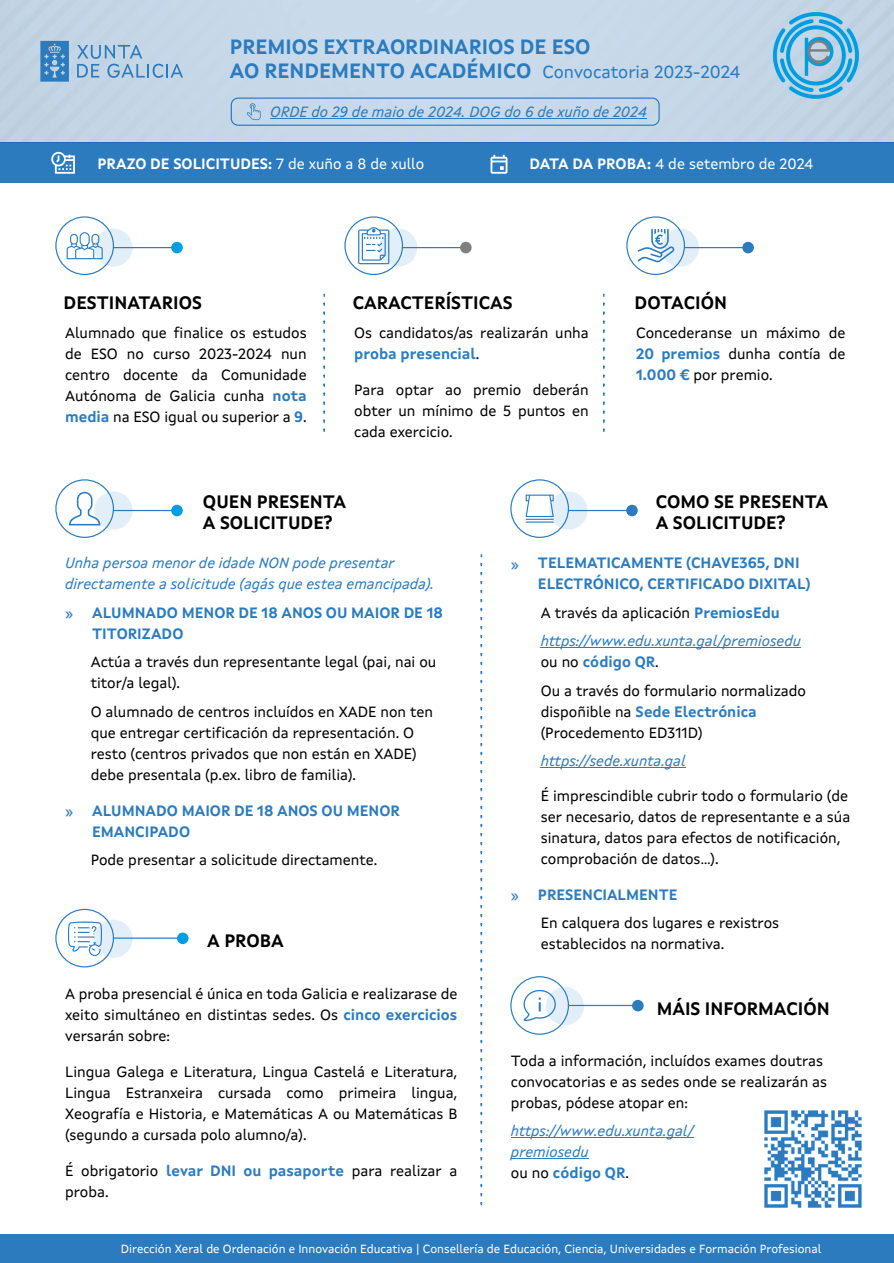
<style>
.page{position:relative;width:894px;height:1263px;background:#fff}
.page>*{position:absolute;margin:0;border:0;box-sizing:border-box;transform-origin:0 0}
.t1{font:700 20.7px/24.2px "Xunta Sans";color:#2b7bbe}
.t2{font:700 18px/21px "Xunta Sans";color:#000}
.t3{font:15px/21px "Xunta Sans";color:#000}
.t4{font:italic 15px/21px "Xunta Sans";color:#2b7bbe}
.t5{font:700 15px/21px "Xunta Sans";color:#2b7bbe}
.t6{font:italic 15px/28.5px "Xunta Sans";color:#297bbe}
.t7{font:700 15px "Xunta Sans";color:#fff}
.t8{font:15px "Xunta Sans";color:#fff}
.t9{font:12px "Xunta Sans";color:#fff}
.s1{font-weight:400;font-size:17.7px}
.s2{font-weight:400}
.s3{font-weight:700}
.s4{font-weight:700;color:#2b7bbe}
.s5{font-style:normal;color:#000}
.s6{font-weight:700;font-style:normal;color:#2b7bbe}
.s7{color:#2b7bbe}
.s8{font-weight:700;font-style:normal}
</style>
<div class="page">
<div style="left:0;top:143px;width:893px;height:40px;background:#2b7bbe"></div>
<div style="left:0;top:0;width:893px;height:143px;background:#cbdeed"></div>
<svg style="left:246px;top:103px;width:14px;height:17px"></svg>
<svg style="left:40px;top:41px;width:29px;height:41px"></svg>
<svg style="left:77px;top:45px;width:106px;height:33px"></svg>
<img style="left:771px;top:12px;width:88px;height:87px">
<svg style="left:51px;top:152px;width:24px;height:22px"></svg>
<svg style="left:490px;top:155px;width:17px;height:19px"></svg>
<hr style="left:270px;top:118px;width:376px;height:1px;background:#2b7bbe">
<div style="left:230px;top:98px;width:429px;height:28px;border:1px solid #2b7bbe;border-radius:7px"></div>
<hr style="left:540px;top:647px;width:260px;height:1px;background:#2b7bbe">
<hr style="left:540px;top:767px;width:145px;height:1px;background:#2b7bbe">
<hr style="left:510px;top:1137px;width:183px;height:1px;background:#2b7bbe">
<hr style="left:510px;top:1158px;width:78px;height:1px;background:#2b7bbe">
<div style="left:0;top:1234px;width:893px;height:29px;background:#2b7bbe"></div>
<img style="left:764px;top:1110px;width:97px;height:97px">
<div style="left:94px;top:229px;width:38px;height:38px;background:#e2eff8;border-radius:50%"></div>
<div style="left:94px;top:491px;width:38px;height:39px;background:#e2eff8;border-radius:50%"></div>
<div style="left:549px;top:491px;width:38px;height:39px;background:#e2eff8;border-radius:50%"></div>
<div style="left:94px;top:920px;width:38px;height:38px;background:#e2eff8;border-radius:50%"></div>
<div style="left:545px;top:987px;width:38px;height:38px;background:#e2eff8;border-radius:50%"></div>
<svg style="left:523px;top:990px;width:32px;height:31px"></svg>
<div style="left:510px;top:976px;width:58px;height:59px;border:1px solid #2b7bbe;border-radius:50%"></div>
<div style="left:631px;top:1000px;width:12px;height:11px;background:#2b7bbe;border-radius:50%"></div>
<hr style="left:568px;top:1005px;width:69px;height:1px;background:#2b7bbe">
<svg style="left:68px;top:921px;width:34px;height:35px"></svg>
<div style="left:55px;top:909px;width:59px;height:58px;border:1px solid #2b7bbe;border-radius:50%"></div>
<hr style="left:113px;top:937px;width:70px;height:2px;background:#2b7bbe">
<div style="left:177px;top:932px;width:11px;height:12px;background:#009de0;border-radius:50%"></div>
<div style="left:379px;top:229px;width:38px;height:38px;background:#e2eff8;border-radius:50%"></div>
<div style="left:660px;top:229px;width:38px;height:38px;background:#e2eff8;border-radius:50%"></div>
<svg style="left:637px;top:229px;width:37px;height:34px"></svg>
<div style="left:626px;top:216px;width:58px;height:59px;border:1px solid #2b7bbe;border-radius:50%"></div>
<hr style="left:684px;top:247px;width:58px;height:1px;background:#2b7bbe">
<div style="left:742px;top:242px;width:11px;height:11px;background:#2b7bbe;border-radius:50%"></div>
<svg style="left:358px;top:227px;width:31px;height:37px"></svg>
<div style="left:344px;top:216px;width:59px;height:59px;border:1px solid #2b7bbe;border-radius:50%"></div>
<hr style="left:402px;top:247px;width:58px;height:1px;background:#2b7bbe">
<div style="left:460px;top:242px;width:11px;height:11px;background:#7f7f7f;border-radius:50%"></div>
<hr style="left:113px;top:247px;width:59px;height:1px;background:#2b7bbe">
<hr style="left:113px;top:510px;width:59px;height:1px;background:#2b7bbe">
<hr style="left:568px;top:510px;width:58px;height:1px;background:#2b7bbe">
<div style="left:171px;top:242px;width:12px;height:11px;background:#009de0;border-radius:50%"></div>
<div style="left:171px;top:505px;width:12px;height:11px;background:#009de0;border-radius:50%"></div>
<div style="left:626px;top:505px;width:11px;height:11px;background:#2b7bbe;border-radius:50%"></div>
<svg style="left:67px;top:232px;width:36px;height:27px"></svg>
<div style="left:55px;top:216px;width:59px;height:59px;border:1px solid #2b7bbe;border-radius:50%"></div>
<svg style="left:69px;top:492px;width:31px;height:33px"></svg>
<div style="left:55px;top:479px;width:59px;height:59px;border:1px solid #2b7bbe;border-radius:50%"></div>
<svg style="left:525px;top:495px;width:28px;height:28px"></svg>
<div style="left:510px;top:479px;width:58px;height:59px;border:1px solid #2b7bbe;border-radius:50%"></div>
<svg style="left:323px;top:294px;width:2px;height:138px"></svg>
<svg style="left:480px;top:555px;width:2px;height:651px"></svg>
<svg style="left:603px;top:294px;width:1px;height:138px"></svg>
<h1 class="t1" style="left:230px;top:36px;width:512px">PREMIOS EXTRAORDINARIOS DE ESO<br>AO RENDEMENTO ACADÉMICO <span class="s1">Convocatoria 2023-2024</span></h1>
<p class="t4" style="left:270px;top:103px;width:378px">ORDE do 29 de maio de 2024. DOG do 6 de xuño de 2024</p>
<p class="t7" style="left:97px;top:158px;width:328px">PRAZO DE SOLICITUDES: <span class="s2">7 de xuño a 8 de xullo</span></p>
<p class="t8" style="left:529px;top:158px;width:285px"><span class="s3">DATA DA PROBA:</span> 4 de setembro de 2024</p>
<p class="t2" style="left:64px;top:294px;width:140px">DESTINATARIOS</p>
<p class="t2" style="left:352px;top:294px;width:162px">CARACTERÍSTICAS</p>
<p class="t2" style="left:634px;top:294px;width:94px">DOTACIÓN</p>
<p class="t3" style="left:65px;top:323px;width:243px;text-align:justify">Alumnado que finalice os estudos de ESO no curso 2023-2024 nun centro docente da Comunidade Autónoma de Galicia cunha <span class="s4">nota media</span> na ESO igual ou superior a <span class="s4">9</span>.</p>
<p class="t3" style="left:354px;top:323px;width:236px">Os candidatos/as realizarán unha <span class="s4">proba presencial</span>.</p>
<p class="t3" style="left:354px;top:380px;width:236px;text-align:justify">Para optar ao premio deberán obter un mínimo de 5 puntos en cada exercicio.</p>
<p class="t3" style="left:636px;top:323px;width:211px;text-align:justify">Concederanse un máximo de <span class="s4">20 premios</span> dunha contía de <span class="s4">1.000 €</span> por premio.</p>
<p class="t2" style="left:203px;top:493px;width:145px">QUEN PRESENTA<br>A SOLICITUDE?</p>
<p class="t2" style="left:655px;top:493px;width:174px">COMO SE PRESENTA<br>A SOLICITUDE?</p>
<p class="t4" style="left:65px;top:554px;width:370px">Unha persoa menor de idade NON pode presentar directamente a solicitude (agás que estea emancipada).</p>
<p class="t5" style="left:92px;top:603px;width:352px;text-indent:-27px"><span class="s2">»</span> ALUMNADO MENOR DE 18 ANOS OU MAIOR DE 18<br>TITORIZADO</p>
<p class="t3" style="left:91px;top:653px;width:347px">Actúa a través dun representante legal (pai, nai ou titor/a legal).</p>
<p class="t3" style="left:91px;top:702px;width:344px">O alumnado de centros incluídos en XADE non ten que entregar certificación da representación. O resto (centros privados que non están en XADE) debe presentala (p.ex. libro de familia).</p>
<p class="t5" style="left:92px;top:801px;width:309px;text-indent:-27px"><span class="s2">»</span> ALUMNADO MAIOR DE 18 ANOS OU MENOR<br>EMANCIPADO</p>
<p class="t3" style="left:91px;top:851px;width:288px">Pode presentar a solicitude directamente.</p>
<p class="t2" style="left:207px;top:932px;width:78px">A PROBA</p>
<p class="t3" style="left:65px;top:984px;width:393px;text-align:justify">A proba presencial é única en toda Galicia e realizarase de xeito simultáneo en distintas sedes. Os <span class="s4">cinco exercicios </span>versarán sobre:</p>
<p class="t3" style="left:65px;top:1062px;width:393px;text-align:justify">Lingua Galega e Literatura, Lingua Castelá e Literatura, Lingua Estranxeira cursada como primeira lingua, Xeografía e Historia, e Matemáticas A ou Matemáticas B (segundo a cursada polo alumno/a).</p>
<p class="t3" style="left:65px;top:1161px;width:393px">É obrigatorio <span class="s4">levar DNI ou pasaporte</span> para realizar a proba.</p>
<p class="t5" style="left:537px;top:554px;width:274px;text-indent:-27px"><span class="s2">»</span> TELEMATICAMENTE (CHAVE365, DNI<br>ELECTRÓNICO, CERTIFICADO DIXITAL)</p>
<p class="t6" style="left:540px;top:600px;width:262px"><span class="s5">A través da aplicación</span> <span class="s6">PremiosEdu </span>https://www.edu.xunta.gal/premiosedu</p>
<p class="t3" style="left:540px;top:649px;width:267px;line-height:28.5px">ou no <span class="s4">código QR</span>.<br>Ou a través do formulario normalizado</p>
<p class="t3" style="left:540px;top:702px;width:217px">dispoñible na <span class="s4">Sede Electrónica </span>(Procedemento ED311D)</p>
<p class="t6" style="left:540px;top:748px;width:147px">https://sede.xunta.gal</p>
<p class="t3" style="left:540px;top:786px;width:311px">É imprescindible cubrir todo o formulario (de ser necesario, datos de representante e a súa sinatura, datos para efectos de notificación, comprobación de datos…).</p>
<p class="t3" style="left:540px;top:882px;width:240px;line-height:28.5px;text-indent:-30px"><span class="s7">»</span> <span class="s4">PRESENCIALMENTE<br></span>En calquera dos lugares e rexistros</p>
<p class="t3" style="left:540px;top:935px;width:185px">establecidos na normativa.</p>
<p class="t2" style="left:656px;top:999px;width:174px">MÁIS INFORMACIÓN</p>
<p class="t3" style="left:510px;top:1051px;width:317px">Toda a información, incluídos exames doutras convocatorias e as sedes onde se realizarán as probas, pódese atopar en:</p>
<p class="t4" style="left:510px;top:1122px;width:184px">https://www.edu.xunta.gal/ premiosedu<br><span class="s5">ou no</span> <span class="s8">código QR</span><span class="s5">.</span></p>
<p class="t9" style="left:121px;top:1244px;width:702px">Dirección Xeral de Ordenación e Innovación Educativa | Consellería de Educación, Ciencia, Universidades e Formación Profesional</p>
</div>
